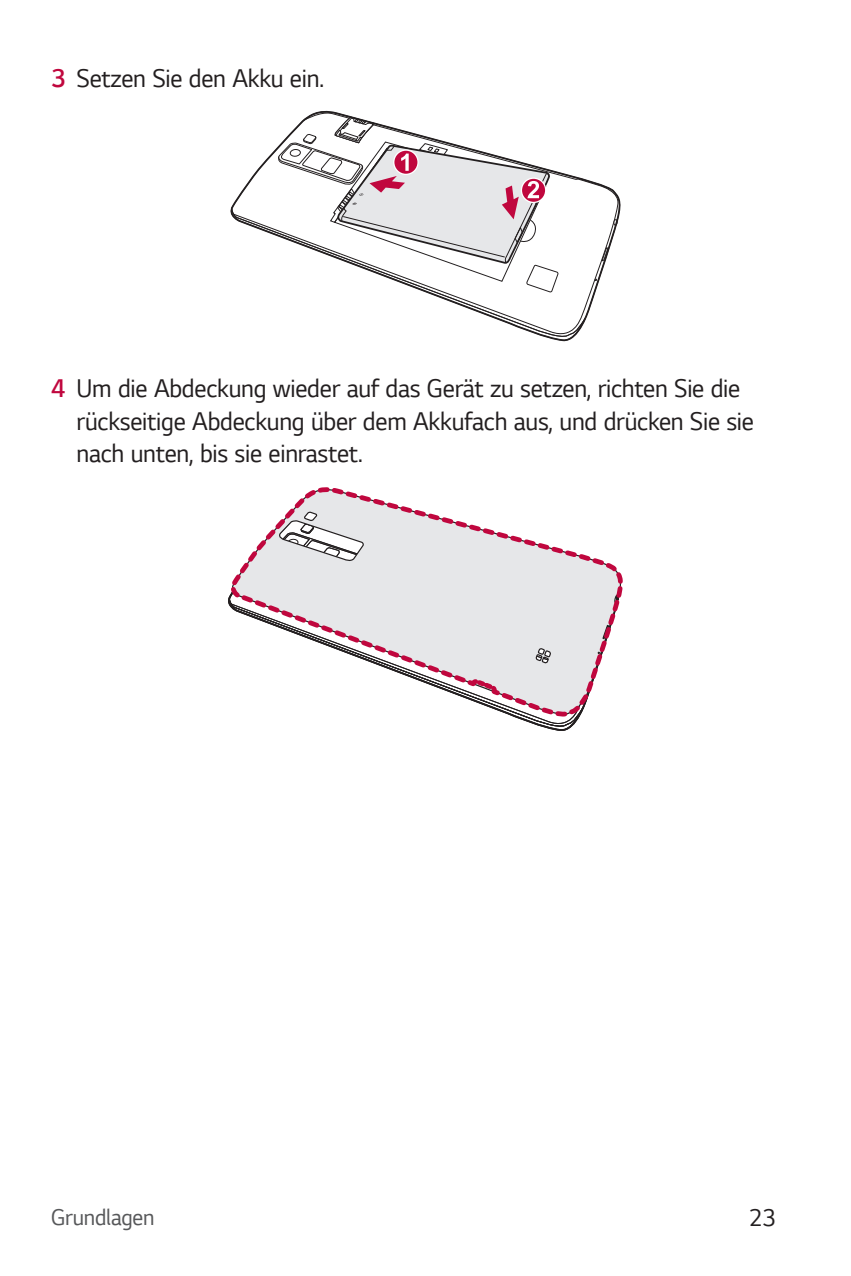
<style>
.page{position:relative;width:851px;height:1276px;background:#fff}
.page>*{position:absolute;margin:0;border:0;box-sizing:border-box;transform-origin:0 0}
.main_Num{font:27px/32.4px "LG Smart";letter-spacing:-.01em;color:#231f20;scale:.95 1}
.t1{font:25.5px "LG Smart";color:#231f20;scale:.95 1}
.t2{font:24px "LG Smart";letter-spacing:-.01em;color:#57585a;scale:.95 1}
.s1{font-weight:300;color:#c0073e}
</style>
<div class="page">
<svg style="left:230px;top:111px;width:390px;height:230px"></svg>
<svg style="left:277px;top:117px;width:281px;height:177px"></svg>
<svg style="left:514px;top:717px;width:66px;height:14px"></svg>
<svg style="left:228px;top:487px;width:394px;height:230px"></svg>
<svg style="left:274px;top:506px;width:282px;height:204px"></svg>
<svg style="left:597px;top:634px;width:8px;height:20px"></svg>
<p class="main_Num" style="left:51px;top:61px;width:289px"><span class="s1">3</span> Setzen Sie den Akku ein.</p>
<p class="main_Num" style="left:77px;top:371px;width:714px;text-indent:-26px"><span class="s1">4</span> Um die Abdeckung wieder auf das Gerät zu setzen, richten Sie die rückseitige Abdeckung über dem Akkufach aus, und drücken Sie sie nach unten, bis sie einrastet.</p>
<p class="t2" style="left:51px;top:1201px;width:110px">Grundlagen</p>
<p class="t1" style="left:748px;top:1201px;width:30px">23</p>
</div>
